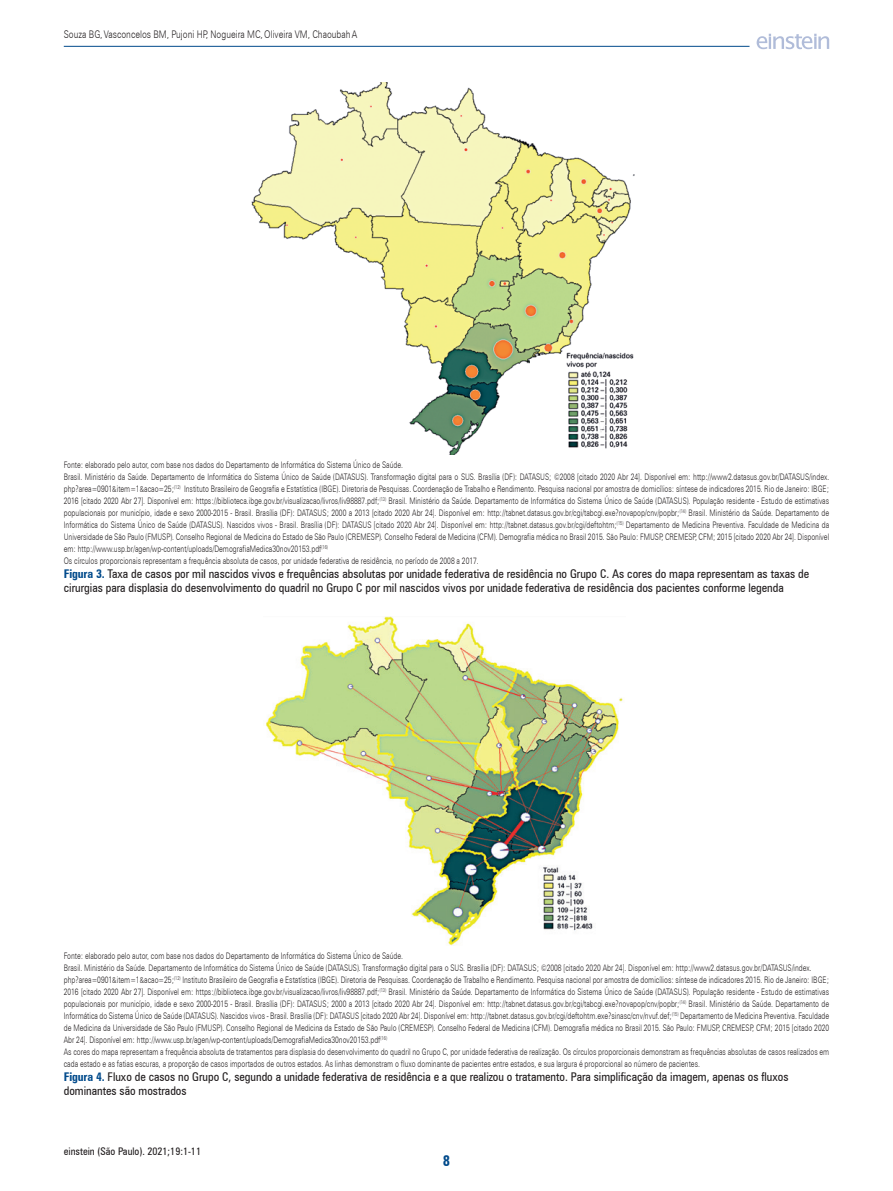
<style>
.page{position:relative;width:893px;height:1191px;background:#fff}
.page>*{position:absolute;margin:0;border:0;box-sizing:border-box;transform-origin:0 0}
.t1{font:700 condensed 15px "Zurich BT";color:#004a8b}
.t2{font:condensed 12px/14.2px "Zurich BT";color:#231f20}
.t3{font:300 10.5px "Zurich BT";color:#231f20;scale:.8 1}
.t4{font:condensed 10.5px "Zurich BT";color:#231f20}
.t5{font:300 9px/12px "Zurich BT";color:#231f20;scale:.75 1}
.s1{font-family:"Calibri"}
.s2{font-weight:700;color:#004a8b}
</style>
<div class="page">
<svg style="left:757px;top:34px;width:72px;height:15px"></svg>
<hr style="left:64px;top:46px;width:685px;height:1px;background:#004a8b">
<img style="left:251px;top:83px;width:384px;height:372px">
<img style="left:266px;top:616px;width:357px;height:329px">
<p class="t3" style="left:64px;top:28px;width:369px">Souza BG, Vasconcelos BM, Pujoni HP, Nogueira MC, Oliveira VM, Chaoubah A</p>
<p class="t5" style="left:64px;top:459px;width:1022px">Fonte: elaborado pelo autor, com base nos dados do Departamento de Informática do Sistema Único de Saúde.<br>Brasil. Ministério da Saúde. Departamento de Informática do Sistema Único de Saúde (DATASUS). Transformação digital para o SUS. Brasília (DF): DATASUS; ©2008 [citado 2020 Abr 24]. Disponível em: http://www2.datasus.gov.br/DATASUS/index. php?area=0901<span class="s1">&amp;</span>item=1<span class="s1">&amp;</span>acao=25;<sup>(12)</sup> Instituto Brasileiro de Geografia e Estatística (IBGE). Diretoria de Pesquisas. Coordenação de Trabalho e Rendimento. Pesquisa nacional por amostra de domicílios: síntese de indicadores 2015. Rio de Janeiro: IBGE; 2016 [citado 2020 Abr 27]. Disponível em: https://biblioteca.ibge.gov.br/visualizacao/livros/liv98887.pdf;<sup>(13)</sup> Brasil. Ministério da Saúde. Departamento de Informática do Sistema Único de Saúde (DATASUS). População residente - Estudo de estimativas populacionais por município, idade e sexo 2000-2015 - Brasil. Brasília (DF): DATASUS; 2000 a 2013 [citado 2020 Abr 24]. Disponível em: http://tabnet.datasus.gov.br/cgi/tabcgi.exe?novapop/cnv/popbr;<sup>(14)</sup> Brasil. Ministério da Saúde. Departamento de Informática do Sistema Único de Saúde (DATASUS). Nascidos vivos - Brasil. Brasília (DF): DATASUS [citado 2020 Abr 24]. Disponível em: http://tabnet.datasus.gov.br/cgi/deftohtm;<sup>(15)</sup> Departamento de Medicina Preventiva. Faculdade de Medicina da Universidade de São Paulo (FMUSP). Conselho Regional de Medicina do Estado de São Paulo (CREMESP). Conselho Federal de Medicina (CFM). Demografia médica no Brasil 2015. São Paulo: FMUSP, CREMESP, CFM; 2015 [citado 2020 Abr 24]. Disponível em: http://www.usp.br/agen/wp-content/uploads/DemografiaMedica30nov20153.pdf<sup>(16)<br></sup>Os círculos proporcionais representam a frequência absoluta de casos, por unidade federativa de residência, no período de 2008 a 2017.</p>
<p class="t2" style="left:64px;top:567px;width:747px"><span class="s2">Figura 3.</span> Taxa de casos por mil nascidos vivos e frequências absolutas por unidade federativa de residência no Grupo C. As cores do mapa representam as taxas de cirurgias para displasia do desenvolvimento do quadril no Grupo C por mil nascidos vivos por unidade federativa de residência dos pacientes conforme legenda</p>
<p class="t5" style="left:64px;top:949px;width:1022px">Fonte: elaborado pelo autor, com base nos dados do Departamento de Informática do Sistema Único de Saúde.<br>Brasil. Ministério da Saúde. Departamento de Informática do Sistema Único de Saúde (DATASUS). Transformação digital para o SUS. Brasília (DF): DATASUS; ©2008 [citado 2020 Abr 24]. Disponível em: http://www2.datasus.gov.br/DATASUS/index. php?area=0901<span class="s1">&amp;</span>item=1<span class="s1">&amp;</span>acao=25;<sup>(12)</sup> Instituto Brasileiro de Geografia e Estatística (IBGE). Diretoria de Pesquisas. Coordenação de Trabalho e Rendimento. Pesquisa nacional por amostra de domicílios: síntese de indicadores 2015. Rio de Janeiro: IBGE; 2016 [citado 2020 Abr 27]. Disponível em: https://biblioteca.ibge.gov.br/visualizacao/livros/liv98887.pdf;<sup>(13)</sup> Brasil. Ministério da Saúde. Departamento de Informática do Sistema Único de Saúde (DATASUS). População residente - Estudo de estimativas populacionais por município, idade e sexo 2000-2015 - Brasil. Brasília (DF): DATASUS; 2000 a 2013 [citado 2020 Abr 24]. Disponível em: http://tabnet.datasus.gov.br/cgi/tabcgi.exe?novapop/cnv/popbr;<sup>(14)</sup> Brasil. Ministério da Saúde. Departamento de Informática do Sistema Único de Saúde (DATASUS). Nascidos vivos - Brasil. Brasília (DF): DATASUS [citado 2020 Abr 24]. Disponível em: http://tabnet.datasus.gov.br/cgi/deftohtm.exe?sinasc/cnv/nvuf.def;<sup>(15)</sup> Departamento de Medicina Preventiva. Faculdade de Medicina da Universidade de São Paulo (FMUSP). Conselho Regional de Medicina da Estado de São Paulo (CREMESP). Conselho Federal de Medicina (CFM). Demografia médica no Brasil 2015. São Paulo: FMUSP, CREMESP, CFM; 2015 [citado 2020<br>Abr 24]. Disponível em: http://www.usp.br/agen/wp-content/uploads/DemografiaMedica30nov20153.pdf<sup>(16)<br></sup>As cores do mapa representam a frequência absoluta de tratamentos para displasia do desenvolvimento do quadril no Grupo C, por unidade federativa de realização. Os círculos proporcionais demonstram as frequências absolutas de casos realizados em cada estado e as fatias escuras, a proporção de casos importados de outros estados. As linhas demonstram o fluxo dominante de pacientes entre estados, e sua largura é proporcional ao número de pacientes.</p>
<h2 class="t2" style="left:64px;top:1069px;width:726px"><span class="s2">Figura 4.</span> Fluxo de casos no Grupo C, segundo a unidade federativa de residência e a que realizou o tratamento. Para simplificação da imagem, apenas os fluxos dominantes são mostrados</h2>
<p class="t4" style="left:64px;top:1144px;width:139px">einstein (São Paulo). 2021;19:1-11</p>
<h1 class="t1" style="left:443px;top:1151px;width:9px">8</h1>
</div>
